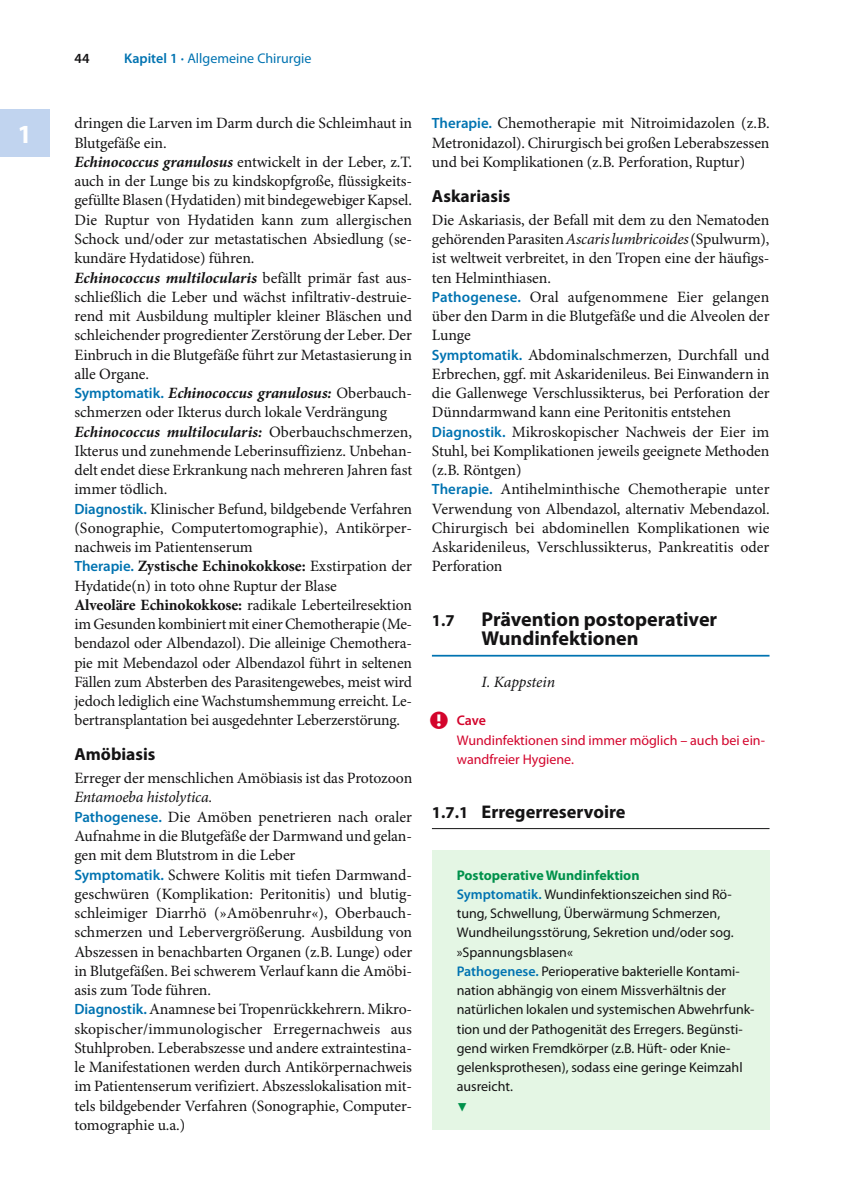
<style>
.page{position:relative;width:844px;height:1201px;background:#fff}
.page>*{position:absolute;margin:0;border:0;box-sizing:border-box;transform-origin:0 0}
.t1{font:700 26.25px "Myriad Pro";color:#fff}
.t2{font:700 20.12px/19.2px "Myriad Pro";color:#141314}
.t3{font:700 18.38px "Myriad Pro";color:#141314}
.t4{font:700 17.5px "Myriad Pro";color:#141314}
.t5{font:700 16.62px "Myriad Pro";color:#141314}
.t6{font:15.75px/19.2px "Minion Pro";letter-spacing:-.005em;color:#141314}
.t7{font:italic 15.75px "Minion Pro";letter-spacing:-.01em;color:#141314}
.t8{font:14px/19.2px "Myriad Pro";color:#141314}
.t9{font:14px/19.2px "Myriad Pro";color:#d3042c}
.t10{font:14px "Myriad Pro";color:#0073b1}
.t11{font:600 14px "Myriad Pro";color:#141314}
.t12{font:14px "S Buttons";color:#00914b}
.s1{font-weight:600}
.s2{font-weight:700;font-style:italic}
.s3{font-family:"Myriad Pro";font-weight:600;font-size:14.88px;color:#0073b1}
.s4{font-weight:700}
.s5{font-style:italic}
.s6{font-family:"S Buttons"}
.s7{font-size:16.62px}
.s8{font-weight:700;color:#00914b}
.s9{font-weight:600;color:#0073b1}
</style>
<div class="page">
<div style="left:0;top:109px;width:50px;height:47px;background:#c1d4ef"></div>
<div style="left:432px;top:850px;width:337px;height:279px;background:#e4f6e4"></div>
<hr style="left:432px;top:655px;width:337px;height:1px;background:#0073b1">
<hr style="left:432px;top:828px;width:337px;height:1px;background:#141314">
<p class="t11" style="left:74px;top:53px;width:17px">44</p>
<p class="t10" style="left:124px;top:53px;width:189px"><span class="s1">Kapitel 1 ·</span> Allgemeine Chirurgie</p>
<h1 class="t1" style="left:18px;top:124px;width:16px">1</h1>
<p class="t6" style="left:74px;top:115px;width:339px">dringen die Larven im Darm durch die Schleimhaut in Blutgefäße ein.<br><span class="s2">Echinococcus granulosus</span> entwickelt in der Leber, z.T. auch in der Lunge bis zu kindskopfgroße, flüssigkeits&shy;gefüllte Blasen (Hydatiden) mit bindegewebiger Kapsel.<br>Die Ruptur von Hydatiden kann zum allergischen Schock und/oder zur metastatischen Absiedlung (se&shy;kundäre Hydatidose) führen.<br><span class="s2">Echinococcus multilocularis</span> befällt primär fast aus&shy;schließlich die Leber und wächst infiltrativ-destruie&shy;rend mit Ausbildung multipler kleiner Bläschen und schleichender progredienter Zerstörung der Leber. Der Einbruch in die Blutgefäße führt zur Metastasierung in alle Organe.<br><span class="s3">Symptomatik.</span> <span class="s2">Echinococcus granulosus:</span> Oberbauch&shy;schmerzen oder Ikterus durch lokale Verdrängung <span class="s2">Echinococcus multilocularis:</span> Oberbauchschmerzen, Ikterus und zunehmende Leberinsuffizienz. Unbehan&shy;delt endet diese Erkrankung nach mehreren Jahren fast immer tödlich.<br><span class="s3">Diagnostik.</span> Klinischer Befund, bildgebende Verfahren (Sonographie, Computertomographie), Antikörper&shy;nachweis im Patientenserum<br><span class="s3">Therapie.</span> <span class="s4">Zystische Echinokokkose:</span> Exstirpation der Hydatide(n) in toto ohne Ruptur der Blase<br><span class="s4">Alveoläre Echinokokkose:</span> radikale Leberteilresektion im Gesunden kombiniert mit einer Chemotherapie (Me&shy;bendazol oder Albendazol). Die alleinige Chemothera&shy;pie mit Mebendazol oder Albendazol führt in seltenen Fällen zum Absterben des Parasitengewebes, meist wird jedoch lediglich eine Wachstumshemmung erreicht. Le&shy;bertransplantation bei ausgedehnter Leberzerstörung.</p>
<p class="t4" style="left:74px;top:748px;width:83px">Amöbiasis</p>
<p class="t6" style="left:74px;top:769px;width:339px">Erreger der menschlichen Amöbiasis ist das Protozoon</p>
<p class="t6" style="left:74px;top:789px;width:339px"><span class="s5">Entamoeba histolytica.<br></span><span class="s3">Pathogenese.</span> Die Amöben penetrieren nach oraler Aufnahme in die Blutgefäße der Darmwand und gelan&shy;gen mit dem Blutstrom in die Leber<br><span class="s3">Symptomatik.</span> Schwere Kolitis mit tiefen Darmwand&shy;geschwüren (Komplikation: Peritonitis) und blutig&shy;schleimiger Diarrhö (»Amöbenruhr«), Oberbauch&shy;schmerzen und Lebervergrößerung. Ausbildung von Abszessen in benachbarten Organen (z.B. Lunge) oder in Blutgefäßen. Bei schwerem Verlauf kann die Amöbi&shy;asis zum Tode führen.<br><span class="s3">Diagnostik.</span>Anamnese bei Tropenrückkehrern. Mikro&shy;skopischer/immunologischer Erregernachweis aus Stuhlproben. Leberabszesse und andere extraintestina&shy;le Manifestationen werden durch Antikörpernachweis im Patientenserum verifiziert. Abszesslokalisation mit&shy;tels bildgebender Verfahren (Sonographie, Computer&shy;tomographie u.a.)</p>
<p class="t6" style="left:432px;top:115px;width:339px;text-align:justify"><span class="s3">Therapie.</span> Chemotherapie mit Nitroimidazolen (z.B.<br>Metronidazol). Chirurgisch bei großen Leberabszessen und bei Komplikationen (z.B. Perforation, Ruptur)</p>
<p class="t4" style="left:432px;top:189px;width:80px">Askariasis</p>
<p class="t6" style="left:432px;top:211px;width:339px">Die Askariasis, der Befall mit dem zu den Nematoden gehörenden Parasiten <span class="s5">Ascaris lumbricoides</span> (Spulwurm), ist weltweit verbreitet, in den Tropen eine der häufigs&shy;ten Helminthiasen.<br><span class="s3">Pathogenese.</span> Oral aufgenommene Eier gelangen über den Darm in die Blutgefäße und die Alveolen der Lunge<br><span class="s3">Symptomatik.</span> Abdominalschmerzen, Durchfall und Erbrechen, ggf. mit Askaridenileus. Bei Einwandern in die Gallenwege Verschlussikterus, bei Perforation der Dünndarmwand kann eine Peritonitis entstehen <span class="s3">Diagnostik.</span> Mikroskopischer Nachweis der Eier im Stuhl, bei Komplikationen jeweils geeignete Methoden (z.B. Röntgen)<br><span class="s3">Therapie.</span> Antihelminthische Chemotherapie unter Verwendung von Albendazol, alternativ Mebendazol.<br>Chirurgisch bei abdominellen Komplikationen wie Askaridenileus, Verschlussikterus, Pankreatitis oder Perforation</p>
<p class="t5" style="left:432px;top:613px;width:24px">1.7</p>
<p class="t2" style="left:481px;top:611px;width:237px">Prävention postoperativer<br>Wundinfektionen</p>
<p class="t7" style="left:481px;top:675px;width:75px">I. Kappstein</p>
<p class="t9" style="left:456px;top:712px;width:310px;text-indent:-25px"><span class="s6">!</span> <span class="s1">Cave<br></span>Wundinfektionen sind immer möglich – auch bei ein&shy;wandfreier Hygiene.</p>
<p class="t3" style="left:432px;top:805px;width:195px"><span class="s7">1.7.1</span> Erregerreservoire</p>
<p class="t8" style="left:456px;top:866px;width:299px"><span class="s8">Postoperative Wundinfektion<br></span><span class="s9">Symptomatik.</span> Wundinfektionszeichen sind Rö&shy;tung, Schwellung, Überwärmung Schmerzen, Wundheilungsstörung, Sekretion und/oder sog. »Spannungsblasen«<br><span class="s9">Pathogenese.</span> Perioperative bakterielle Kontami&shy;nation abhängig von einem Missverhältnis der natürlichen lokalen und systemischen Abwehrfunk&shy;tion und der Pathogenität des Erregers. Begünsti&shy;gend wirken Fremdkörper (z.B. Hüft- oder Knie&shy;gelenksprothesen), sodass eine geringe Keimzahl ausreicht.</p>
<p class="t12" style="left:456px;top:1097px;width:12px">6</p>
</div>
